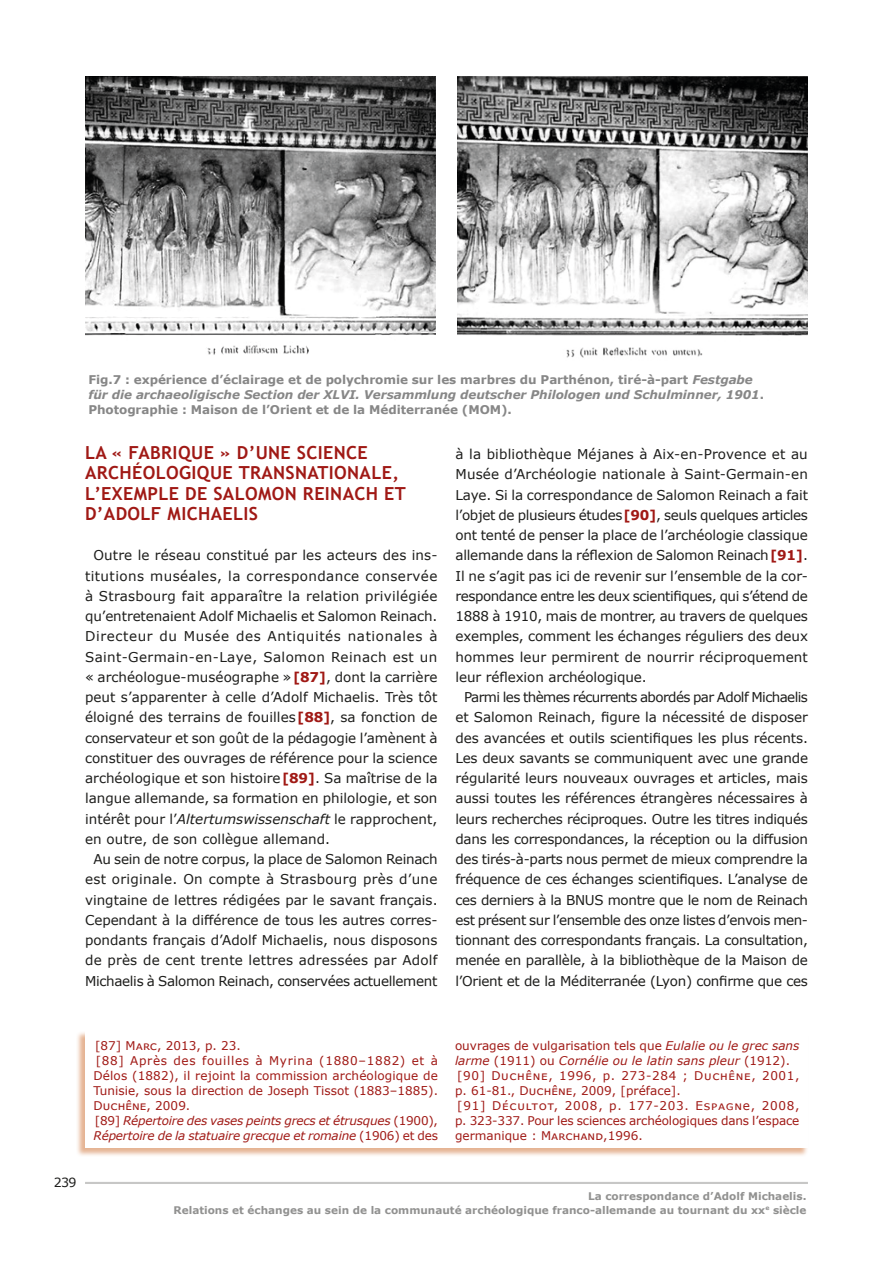
<style>
.page{position:relative;width:893px;height:1263px;background:#fff}
.page>*{position:absolute;margin:0;border:0;box-sizing:border-box;transform-origin:0 0}
.TITRE_1_Article{font:700 18px/20.2px "Trebuchet MS";letter-spacing:.02em;color:#a01915}
.txt{font:13.5px/20.2px "Verdana";letter-spacing:-.015em;color:#1d1d1b;text-align:justify}
.t1{font:12.6px "Verdana";color:#1d1d1b}
.Notes_de_bas_de_page{font:12px/15px "Verdana";letter-spacing:.005em;color:#a01915;text-align:justify}
.légend{font:italic 700 12px/15px "Verdana";letter-spacing:-.005em;color:#878787}
.Notes_de_bas_de_page-2{font:italic 12px/15px "Verdana";letter-spacing:-.015em;color:#a01915}
.Notes_de_bas_de_page-3{font:italic 12px/15px "Verdana";letter-spacing:.005em;color:#a01915}
.Notes_de_bas_de_page-4{font:12px/15px "Verdana";letter-spacing:.05em;color:#a01915}
.légend-2{font:700 12px "Verdana";letter-spacing:-.005em;color:#878787}
.t2{font:700 10.5px/13.5px "Verdana";color:#919190;text-align:right}
.s1{font-style:normal}
.s2{font-weight:700;color:#a01915}
.s3{font-style:italic}
</style>
<div class="page">
<hr style="left:85px;top:1182px;width:723px;height:2px;background:#c7c7c6">
<img style="left:85px;top:77px;width:351px;height:278px">
<img style="left:457px;top:77px;width:351px;height:281px">
<div style="left:76px;top:1031px;width:732px;height:126px;background:#cc6928;opacity:.5"></div>
<div style="left:85px;top:1031px;width:723px;height:117px;background:#fff"></div>
<p class="légend" style="left:88px;top:372px;width:677px"><span class="s1">Fig.7 : expérience d’éclairage et de polychromie sur les marbres du Parthénon, tiré-à-part</span> Festgabe für die archaeoligische Section der XLVI. Versammlung deutscher Philologen und Schulminner, 1901<span class="s1">.</span></p>
<p class="légend-2" style="left:88px;top:401px;width:425px">Photographie : Maison de l’Orient et de la Méditerranée (MOM).</p>
<p class="TITRE_1_Article" style="left:85px;top:442px;width:322px">LA « FABRIQUE » D’UNE SCIENCE<br>ARCHÉOLOGIQUE TRANSNATIONALE,<br>L’EXEMPLE DE SALOMON REINACH ET<br>D’ADOLF MICHAELIS</p>
<p class="txt" style="left:85px;top:545px;width:354px;text-indent:9px">Outre le réseau constitué par les acteurs des ins&shy;titutions muséales, la correspondance conservée à Strasbourg fait apparaître la relation privilégiée qu’entretenaient Adolf Michaelis et Salomon Reinach.<br>Directeur du Musée des Antiquités nationales à Saint-Germain-en-Laye, Salomon Reinach est un « archéologue-muséographe »<span class="s2">[87]</span>, dont la carrière peut s’apparenter à celle d’Adolf Michaelis. Très tôt éloigné des terrains de fouilles<span class="s2">[88]</span>, sa fonction de conservateur et son goût de la pédagogie l’amènent à constituer des ouvrages de référence pour la science archéologique et son histoire<span class="s2">[89]</span>. Sa maîtrise de la langue allemande, sa formation en philologie, et son intérêt pour l’<span class="s3">Altertumswissenschaft</span> le rapprochent, en outre, de son collègue allemand.</p>
<p class="txt" style="left:85px;top:849px;width:354px;text-indent:9px">Au sein de notre corpus, la place de Salomon Reinach est originale. On compte à Strasbourg près d’une vingtaine de lettres rédigées par le savant français.<br>Cependant à la différence de tous les autres corres&shy;pondants français d’Adolf Michaelis, nous disposons de près de cent trente lettres adressées par Adolf Michaelis à Salomon Reinach, conservées actuellement</p>
<p class="txt" style="left:455px;top:444px;width:354px">à la bibliothèque Méjanes à Aix-en-Provence et au Musée d’Archéologie nationale à Saint-Germain-en Laye. Si la correspondance de Salomon Reinach a fait l’objet de plusieurs études<span class="s2">[90]</span>, seuls quelques articles ont tenté de penser la place de l’archéologie classique allemande dans la réflexion de Salomon Reinach<span class="s2">[91]</span>.<br>Il ne s’agit pas ici de revenir sur l’ensemble de la cor&shy;respondance entre les deux scientifiques, qui s’étend de 1888 à 1910, mais de montrer, au travers de quelques exemples, comment les échanges réguliers des deux hommes leur permirent de nourrir réciproquement leur réflexion archéologique.</p>
<p class="txt" style="left:455px;top:687px;width:354px;text-indent:9px">Parmi les thèmes récurrents abordés par Adolf Michaelis et Salomon Reinach, figure la nécessité de disposer des avancées et outils scientifiques les plus récents.<br>Les deux savants se communiquent avec une grande régularité leurs nouveaux ouvrages et articles, mais aussi toutes les références étrangères nécessaires à leurs recherches réciproques. Outre les titres indiqués dans les correspondances, la réception ou la diffusion des tirés-à-parts nous permet de mieux comprendre la fréquence de ces échanges scientifiques. L’analyse de ces derniers à la BNUS montre que le nom de Reinach est présent sur l’ensemble des onze listes d’envois men&shy;tionnant des correspondants français. La consultation, menée en parallèle, à la bibliothèque de la Maison de l’Orient et de la Méditerranée (Lyon) confirme que ces</p>
<p class="t1" style="left:54px;top:1173px;width:24px">239</p>
<p class="Notes_de_bas_de_page" style="left:95px;top:1038px;width:147px">[87] Marc, 2013, p. 23.</p>
<p class="Notes_de_bas_de_page" style="left:94px;top:1053px;width:346px">[88] Après des fouilles à Myrina (1880–1882) et à Délos (1882), il rejoint la commission archéologique de Tunisie, sous la direction de Joseph Tissot (1883–1885).<br>Duchêne, 2009.</p>
<p class="Notes_de_bas_de_page-2" style="left:94px;top:1113px;width:346px"><span class="s1">[89]</span> Répertoire des vases peints grecs et étrusques <span class="s1">(1900),<br></span>Répertoire de la statuaire grecque et romaine <span class="s1">(1906) et des</span></p>
<p class="Notes_de_bas_de_page-3" style="left:455px;top:1038px;width:346px"><span class="s1">ouvrages de vulgarisation tels que</span> Eulalie ou le grec sans larme <span class="s1">(1911) ou</span> Cornélie ou le latin sans pleur <span class="s1">(1912).</span></p>
<p class="Notes_de_bas_de_page-4" style="left:455px;top:1068px;width:346px">[90] Duchêne, 1996, p. 273-284 ; Duchêne, 2001, p. 61-81., Duchêne, 2009, [préface].</p>
<p class="Notes_de_bas_de_page" style="left:455px;top:1098px;width:346px">[91] Décultot, 2008, p. 177-203. Espagne, 2008, p. 323-337. Pour les sciences archéologiques dans l’espace germanique : Marchand,1996.</p>
<p class="t2" style="left:174px;top:1189px;width:634px">La correspondance d’Adolf Michaelis.<br>Relations et échanges au sein de la communauté archéologique franco-allemande au tournant du xx<sup>e</sup> siècle</p>
</div>
